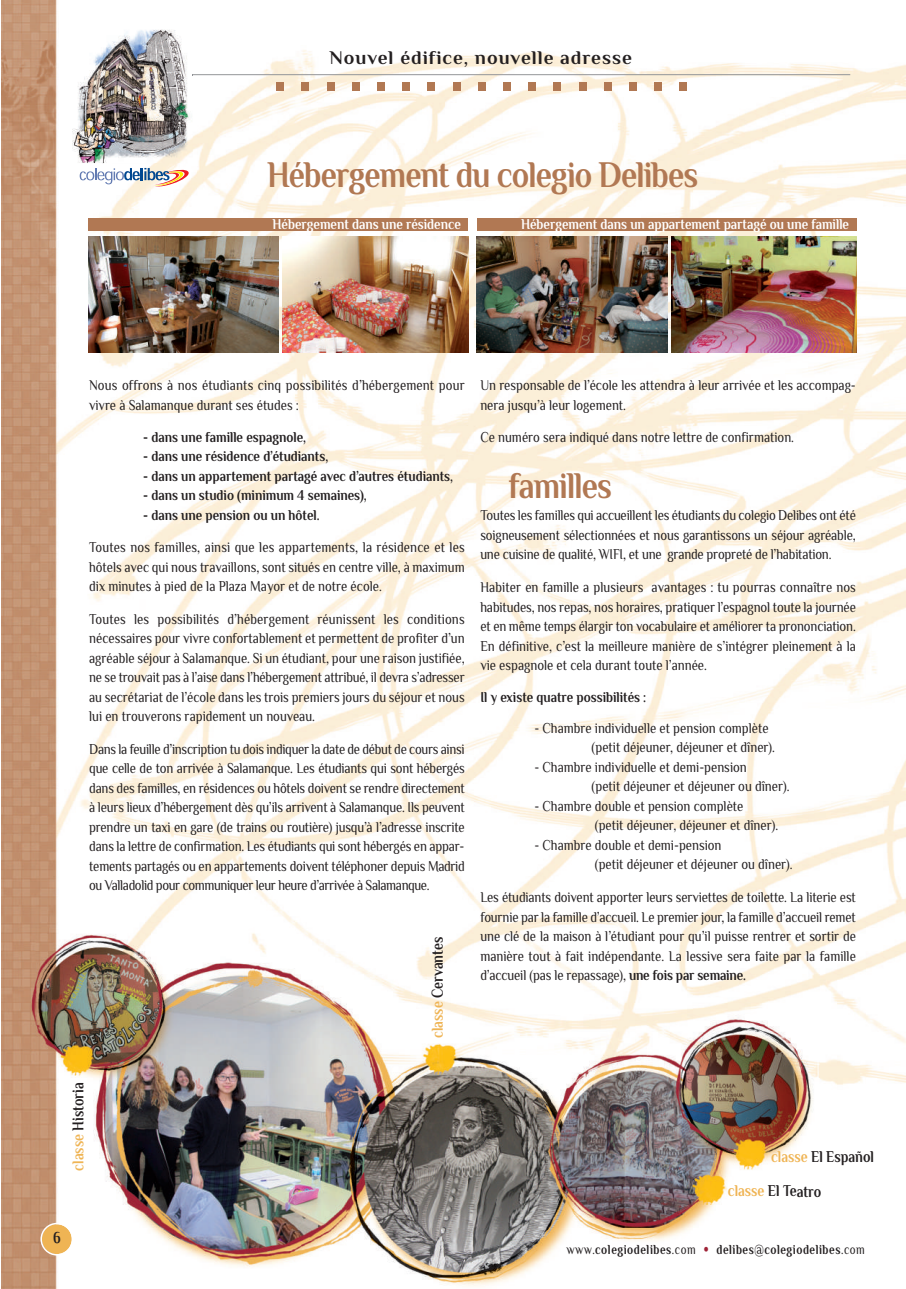
<style>
.page{position:relative;width:906px;height:1289px;background:#fff}
.page>*{position:absolute;margin:0;border:0;box-sizing:border-box;transform-origin:0 0}
.t1{font:700 37.5px "Philosopher";letter-spacing:-.025em;color:#b17853;scale:.85 1}
.t2{font:700 19.35px "Philosopher";letter-spacing:.05em;color:#231f20}
.t3{font:700 16.5px "Philosopher";color:#231f20;scale:.82 1}
.t4{font:15px/19.5px "Philosopher";color:#231f20;scale:.85 1}
.t5{font:700 15px "Philosopher";color:#231f20;scale:.85 1}
.t6{font:700 15px "Philosopher";color:#fff;scale:.85 1}
.t7{font:700 13.8px "Philosopher";letter-spacing:.05em;color:#231f20;scale:.8 1}
.s1{color:#efb454}
.s2{font-weight:700}
.s3{font-weight:400}
.s4{font-family:"Frutiger";font-weight:400;color:#9f2337}
</style>
<div class="page">
<img style="left:1px;top:0;width:905px;height:1288px">
<hr style="left:192px;top:74px;width:658px;height:1px;background:#939598">
<div style="left:276px;top:82px;width:8px;height:8px;background:#b17853"></div>
<div style="left:301px;top:82px;width:8px;height:8px;background:#b17853"></div>
<div style="left:327px;top:82px;width:7px;height:8px;background:#b17853"></div>
<div style="left:352px;top:82px;width:8px;height:8px;background:#b17853"></div>
<div style="left:377px;top:82px;width:8px;height:8px;background:#b17853"></div>
<div style="left:402px;top:82px;width:8px;height:8px;background:#b17853"></div>
<div style="left:427px;top:82px;width:8px;height:8px;background:#b17853"></div>
<div style="left:453px;top:82px;width:7px;height:8px;background:#b17853"></div>
<div style="left:478px;top:82px;width:7px;height:8px;background:#b17853"></div>
<div style="left:503px;top:82px;width:8px;height:8px;background:#b17853"></div>
<div style="left:528px;top:82px;width:8px;height:8px;background:#b17853"></div>
<div style="left:553px;top:82px;width:8px;height:8px;background:#b17853"></div>
<div style="left:579px;top:82px;width:7px;height:8px;background:#b17853"></div>
<div style="left:604px;top:82px;width:7px;height:8px;background:#b17853"></div>
<div style="left:629px;top:82px;width:8px;height:8px;background:#b17853"></div>
<div style="left:654px;top:82px;width:8px;height:8px;background:#b17853"></div>
<div style="left:679px;top:82px;width:8px;height:8px;background:#b17853"></div>
<img style="left:72px;top:18px;width:121px;height:145px">
<svg style="left:80px;top:168px;width:109px;height:19px"></svg>
<img style="left:671px;top:237px;width:185px;height:115px">
<div style="left:477px;top:219px;width:379px;height:12px;background:#b17853"></div>
<img style="left:282px;top:237px;width:186px;height:115px">
<img style="left:477px;top:237px;width:190px;height:115px">
<img style="left:89px;top:237px;width:189px;height:115px">
<div style="left:89px;top:219px;width:379px;height:12px;background:#b17853"></div>
<svg style="left:40px;top:1222px;width:33px;height:33px"></svg>
<p class="t2" style="left:330px;top:47px;width:304px">Nouvel édifice, nouvelle adresse</p>
<h1 class="t1" style="left:267px;top:154px;width:509px">Hébergement du colegio Delibes</h1>
<p class="t6" style="left:272px;top:216px;width:223px">Hébergement dans une résidence</p>
<p class="t6" style="left:521px;top:216px;width:387px">Hébergement dans un appartement partagé ou une famille</p>
<p class="t4" style="left:89px;top:375px;width:443px">Nous offrons à nos étudiants cinq possibilités d’hébergement pour vivre à Salamanque durant ses études :</p>
<p class="t5" style="left:143px;top:429px;width:193px">- dans une famille espagnole,</p>
<p class="t5" style="left:143px;top:448px;width:219px">- dans une résidence d’étudiants,</p>
<p class="t5" style="left:143px;top:468px;width:366px">- dans un appartement partagé avec d’autres étudiants,</p>
<p class="t5" style="left:143px;top:487px;width:265px">- dans un studio (minimum 4 semaines),</p>
<p class="t5" style="left:143px;top:507px;width:209px">- dans une pension ou un hôtel.</p>
<p class="t4" style="left:89px;top:537px;width:443px;text-align:justify">Toutes nos familles, ainsi que les appartements, la résidence et les hôtels avec qui nous travaillons, sont situés en centre ville, à maximum dix minutes à pied de la Plaza Mayor et de notre école.</p>
<p class="t4" style="left:89px;top:609px;width:443px;text-align:justify">Toutes les possibilités d’hébergement réunissent les conditions nécessaires pour vivre confortablement et permettent de profiter d’un agréable séjour à Salamanque. Si un étudiant, pour une raison justifiée, ne se trouvait pas à l’aise dans l’hébergement attribué, il devra s’adresser au secrétariat de l’école dans les trois premiers jours du séjour et nous lui en trouverons rapidement un nouveau.</p>
<p class="t4" style="left:89px;top:739px;width:443px;text-align:justify">Dans la feuille d’inscription tu dois indiquer la date de début de cours ainsi que celle de ton arrivée à Salamanque. Les étudiants qui sont hébergés dans des familles, en résidences ou hôtels doivent se rendre directement à leurs lieux d’hébergement dès qu’ils arrivent à Salamanque. Ils peuvent prendre un taxi en gare (de trains ou routière) jusqu’à l’adresse inscrite dans la lettre de confirmation. Les étudiants qui sont hébergés en appar&shy;tements partagés ou en appartements doivent téléphoner depuis Madrid ou Valladolid pour communiquer leur heure d’arrivée à Salamanque.</p>
<p class="t3" style="left:428px;top:1037px;width:125px;rotate:-90deg"><span class="s1">classe</span> Cervantes</p>
<p class="t4" style="left:480px;top:375px;width:443px">Un responsable de l’école les attendra à leur arrivée et les accompag&shy;nera jusqu’à leur logement.</p>
<p class="t4" style="left:480px;top:427px;width:371px">Ce numéro sera indiqué dans notre lettre de confirmation.</p>
<h1 class="t1" style="left:509px;top:465px;width:123px">familles</h1>
<p class="t4" style="left:480px;top:505px;width:443px;text-align:justify">Toutes les familles qui accueillent les étudiants du colegio Delibes ont été soigneusement sélectionnées et nous garantissons un séjour agréable, une cuisine de qualité, WIFI, et une grande propreté de l’habitation.</p>
<p class="t4" style="left:480px;top:577px;width:443px;text-align:justify">Habiter en famille a plusieurs avantages : tu pourras connaître nos habitudes, nos repas, nos horaires, pratiquer l’espagnol toute la journée et en même temps élargir ton vocabulaire et améliorer ta prononciation.<br>En définitive, c’est la meilleure manière de s’intégrer pleinement à la vie espagnole et cela durant toute l’année.</p>
<p class="t5" style="left:480px;top:689px;width:197px">Il y existe quatre possibilités :</p>
<p class="t4" style="left:591px;top:718px;width:217px;text-indent:-57px">- Chambre individuelle et pension complète (petit déjeuner, déjeuner et dîner).</p>
<p class="t4" style="left:591px;top:757px;width:234px;text-indent:-57px">- Chambre individuelle et demi-pension<br>(petit déjeuner et déjeuner ou dîner).</p>
<p class="t4" style="left:595px;top:796px;width:217px;text-indent:-60px">- Chambre double et pension complète<br>(petit déjeuner, déjeuner et dîner).</p>
<p class="t4" style="left:595px;top:835px;width:234px;text-indent:-60px">- Chambre double et demi-pension<br>(petit déjeuner et déjeuner ou dîner).</p>
<p class="t4" style="left:480px;top:887px;width:443px;text-align:justify">Les étudiants doivent apporter leurs serviettes de toilette. La literie est fournie par la famille d’accueil. Le premier jour, la famille d’accueil remet une clé de la maison à l’étudiant pour qu’il puisse rentrer et sortir de manière tout à fait indépendante. La lessive sera faite par la famille d’accueil (pas le repassage), <span class="s2">une fois par semaine.</span></p>
<p class="t3" style="left:69px;top:1170px;width:109px;rotate:-90deg"><span class="s1">classe</span> Historia</p>
<p class="t3" style="left:53px;top:1228px;width:11px">6</p>
<p class="t3" style="left:771px;top:1147px;width:127px"><span class="s1">classe</span> El Español</p>
<p class="t3" style="left:728px;top:1182px;width:115px"><span class="s1">classe</span> El Teatro</p>
<p class="t7" style="left:566px;top:1242px;width:375px"><span class="s3">www.</span>colegiodelibes<span class="s3">.com</span> <span class="s4">•</span> delibes<span class="s3">@</span>colegiodelibes<span class="s3">.com</span></p>
</div>
